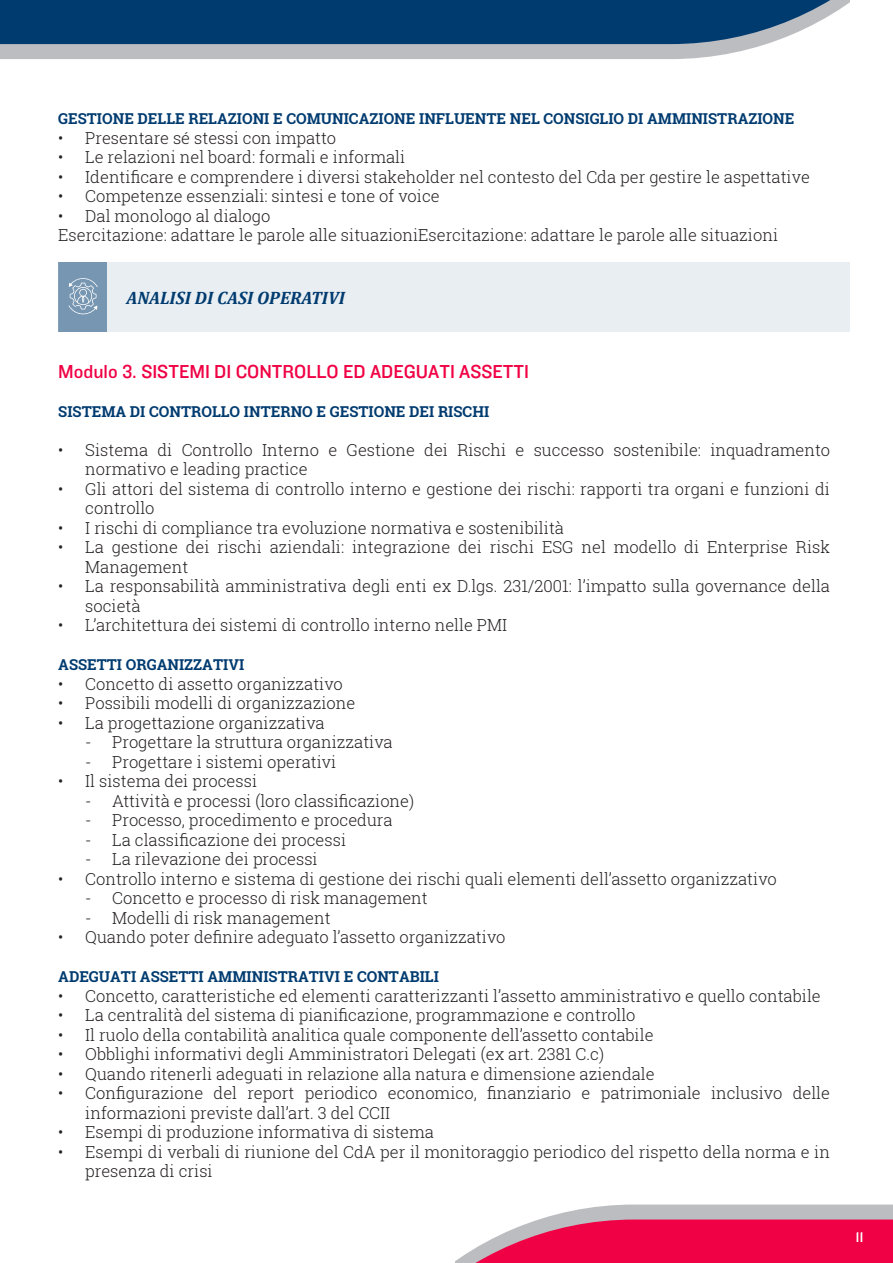
<style>
.page{position:relative;width:893px;height:1263px;background:#fff}
.page>*{position:absolute;margin:0;border:0;box-sizing:border-box;transform-origin:0 0}
.t1{font:19.5px "Knockout HTF31 Junior Middlewt";color:#f00044}
.t2{font:italic 700 18px "Cambria";color:#003b70}
.t3{font:300 16.5px/19.5px "Roboto Slab";color:#231f20}
.t4{font:700 15px "Roboto Slab";color:#003b70}
.t5{font:15px "Knockout HTF31 Junior Middlewt";color:#fff}
</style>
<div class="page">
<svg style="left:455px;top:1204px;width:438px;height:59px"></svg>
<svg style="left:0;top:44px;width:766px;height:15px;fill:#bcbdc0"></svg>
<svg style="left:0;top:0;width:849px;height:44px"></svg>
<div style="left:59px;top:263px;width:790px;height:69px;background:#e9eef2"></div>
<div style="left:59px;top:263px;width:48px;height:69px;background:#7796b2"></div>
<svg style="left:69px;top:278px;width:29px;height:37px"></svg>
<p class="t4" style="left:58px;top:109px;width:738px">GESTIONE DELLE RELAZIONI E COMUNICAZIONE INFLUENTE NEL CONSIGLIO DI AMMINISTRAZIONE</p>
<p class="t3" style="left:58px;top:128px;width:279px">• Presentare sé stessi con impatto</p>
<p class="t3" style="left:58px;top:147px;width:349px">• Le relazioni nel board: formali e informali</p>
<p class="t3" style="left:58px;top:167px;width:753px">• Identificare e comprendere i diversi stakeholder nel contesto del Cda per gestire le aspettative</p>
<p class="t3" style="left:58px;top:186px;width:383px">• Competenze essenziali: sintesi e tone of voice</p>
<p class="t3" style="left:58px;top:206px;width:721px">• Dal monologo al dialogo<br>Esercitazione: adattare le parole alle situazioniEsercitazione: adattare le parole alle situazioni</p>
<p class="t2" style="left:126px;top:285px;width:220px">ANALISI DI CASI OPERATIVI</p>
<p class="t1" style="left:58px;top:361px;width:472px">Modulo 3. SISTEMI DI CONTROLLO ED ADEGUATI ASSETTI</p>
<p class="t4" style="left:58px;top:401px;width:432px">SISTEMA DI CONTROLLO INTERNO E GESTIONE DEI RISCHI</p>
<p class="t3" style="left:85px;top:440px;width:746px;text-indent:-27px">• Sistema di Controllo Interno e Gestione dei Rischi e successo sostenibile: inquadramento normativo e leading practice</p>
<p class="t3" style="left:85px;top:479px;width:746px;text-indent:-27px">• Gli attori del sistema di controllo interno e gestione dei rischi: rapporti tra organi e funzioni di controllo</p>
<p class="t3" style="left:58px;top:518px;width:507px">• I rischi di compliance tra evoluzione normativa e sostenibilità</p>
<p class="t3" style="left:85px;top:537px;width:746px;text-indent:-27px">• La gestione dei rischi aziendali: integrazione dei rischi ESG nel modello di Enterprise Risk<br>Management</p>
<p class="t3" style="left:85px;top:576px;width:746px;text-indent:-27px">• La responsabilità amministrativa degli enti ex D.lgs. 231/2001: l’impatto sulla governance della società</p>
<p class="t3" style="left:58px;top:615px;width:450px">• L’architettura dei sistemi di controllo interno nelle PMI</p>
<p class="t4" style="left:58px;top:655px;width:188px">ASSETTI ORGANIZZATIVI</p>
<p class="t3" style="left:58px;top:674px;width:286px">• Concetto di assetto organizzativo</p>
<p class="t3" style="left:58px;top:693px;width:298px">• Possibili modelli di organizzazione</p>
<p class="t3" style="left:58px;top:713px;width:268px">• La progettazione organizzativa</p>
<p class="t3" style="left:85px;top:732px;width:309px">- Progettare la struttura organizzativa</p>
<p class="t3" style="left:85px;top:752px;width:253px">- Progettare i sistemi operativi</p>
<p class="t3" style="left:58px;top:771px;width:200px">• Il sistema dei processi</p>
<p class="t3" style="left:85px;top:791px;width:330px">- Attività e processi (loro classificazione)</p>
<p class="t3" style="left:85px;top:810px;width:309px">- Processo, procedimento e procedura</p>
<p class="t3" style="left:85px;top:830px;width:262px">- La classificazione dei processi</p>
<p class="t3" style="left:85px;top:849px;width:234px">- La rilevazione dei processi</p>
<p class="t3" style="left:58px;top:869px;width:720px">• Controllo interno e sistema di gestione dei rischi quali elementi dell’assetto organizzativo</p>
<p class="t3" style="left:85px;top:888px;width:344px">- Concetto e processo di risk management</p>
<p class="t3" style="left:85px;top:908px;width:247px">- Modelli di risk management</p>
<p class="t3" style="left:58px;top:927px;width:449px">• Quando poter definire adeguato l’assetto organizzativo</p>
<p class="t4" style="left:58px;top:967px;width:382px">ADEGUATI ASSETTI AMMINISTRATIVI E CONTABILI</p>
<p class="t3" style="left:58px;top:986px;width:764px">• Concetto, caratteristiche ed elementi caratterizzanti l’assetto amministrativo e quello contabile</p>
<p class="t3" style="left:58px;top:1005px;width:579px">• La centralità del sistema di pianificazione, programmazione e controllo</p>
<p class="t3" style="left:58px;top:1025px;width:597px">• Il ruolo della contabilità analitica quale componente dell’assetto contabile</p>
<p class="t3" style="left:58px;top:1044px;width:547px">• Obblighi informativi degli Amministratori Delegati (ex art. 2381 C.c)</p>
<p class="t3" style="left:58px;top:1064px;width:598px">• Quando ritenerli adeguati in relazione alla natura e dimensione aziendale</p>
<p class="t3" style="left:85px;top:1083px;width:746px;text-indent:-27px">• Configurazione del report periodico economico, finanziario e patrimoniale inclusivo delle informazioni previste dall’art. 3 del CCII</p>
<p class="t3" style="left:58px;top:1122px;width:377px">• Esempi di produzione informativa di sistema</p>
<p class="t3" style="left:85px;top:1142px;width:746px;text-indent:-27px">• Esempi di verbali di riunione del CdA per il monitoraggio periodico del rispetto della norma e in presenza di crisi</p>
<p class="t5" style="left:855px;top:1229px;width:10px">11</p>
</div>
